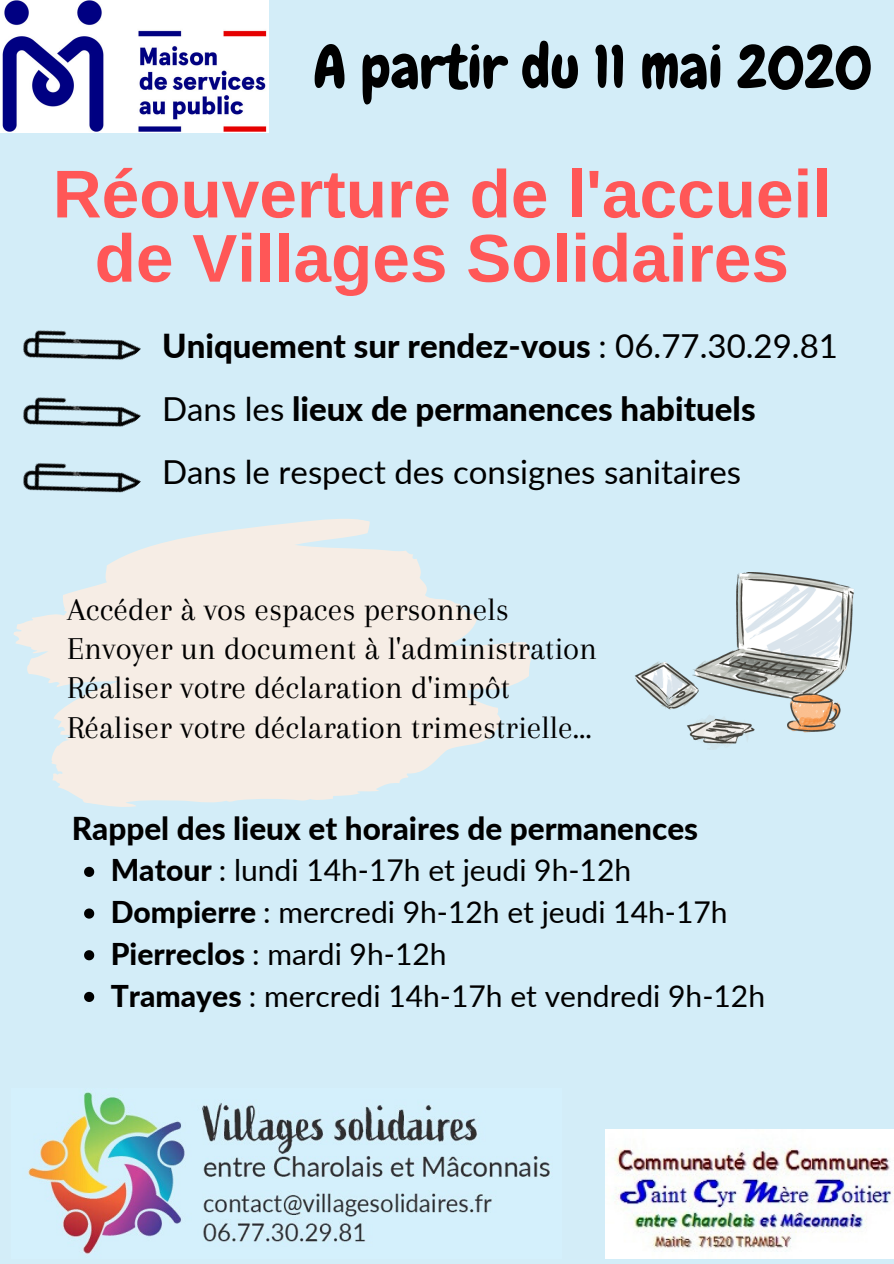
<style>
.page{position:relative;width:894px;height:1264px;background:#fff}
.page>*{position:absolute;margin:0;border:0;box-sizing:border-box;transform-origin:0 0}
.t1{font:700 67.5px/64.2px "Arimo";color:#ff5757;text-align:center}
.t2{font:60px "Chewy";color:#000}
.t3{font:33px/39.2px "Arapey";color:#000}
.t4{font:33px/62.8px "Lato";color:#000}
.t5{font:800 31.5px "Lato";color:#000}
.t6{font:30px/41.7px "Lato";color:#000}
.s1{font-weight:800}
</style>
<div class="page">
<div style="left:0;top:0;width:893px;height:1263px;background:#d3edf8"></div>
<img style="left:634px;top:572px;width:220px;height:177px">
<img style="left:23px;top:330px;width:118px;height:163px">
<img style="left:28px;top:1092px;width:522px;height:162px">
<img style="left:0;top:0;width:268px;height:133px">
<img style="left:605px;top:1129px;width:288px;height:128px">
<svg style="left:13px;top:519px;width:518px;height:288px;fill:#f6ede5"></svg>
<svg style="left:84px;top:866px;width:10px;height:11px"></svg>
<svg style="left:84px;top:908px;width:10px;height:10px"></svg>
<svg style="left:84px;top:950px;width:10px;height:10px"></svg>
<svg style="left:84px;top:991px;width:10px;height:11px"></svg>
<img style="left:23px;top:344px;width:118px;height:134px">
<h2 class="t2" style="left:313px;top:29px;width:560px">A partir du 11 mai 2020</h2>
<h1 class="t1" style="left:53px;top:162px;width:779px">Réouverture de l'accueil de Villages Solidaires</h1>
<p class="t4" style="left:162px;top:314px;width:677px"><span class="s1">Uniquement sur rendez-vous</span> : 06.77.30.29.81<br>Dans les <span class="s1">lieux de permanences habituels<br></span>Dans le respect des consignes sanitaires</p>
<p class="t3" style="left:67px;top:590px;width:531px">Accéder à vos espaces personnels Envoyer un document à l'administration Réaliser votre déclaration d'impôt Réaliser votre déclaration trimestrielle...</p>
<p class="t5" style="left:72px;top:808px;width:628px">Rappel des lieux et horaires de permanences</p>
<p class="t6" style="left:111px;top:849px;width:655px"><span class="s1">Matour</span> : lundi 14h-17h et jeudi 9h-12h <span class="s1">Dompierre</span> : mercredi 9h-12h et jeudi 14h-17h <span class="s1">Pierreclos</span> : mardi 9h-12h<br><span class="s1">Tramayes</span> : mercredi 14h-17h et vendredi 9h-12h</p>
</div>
